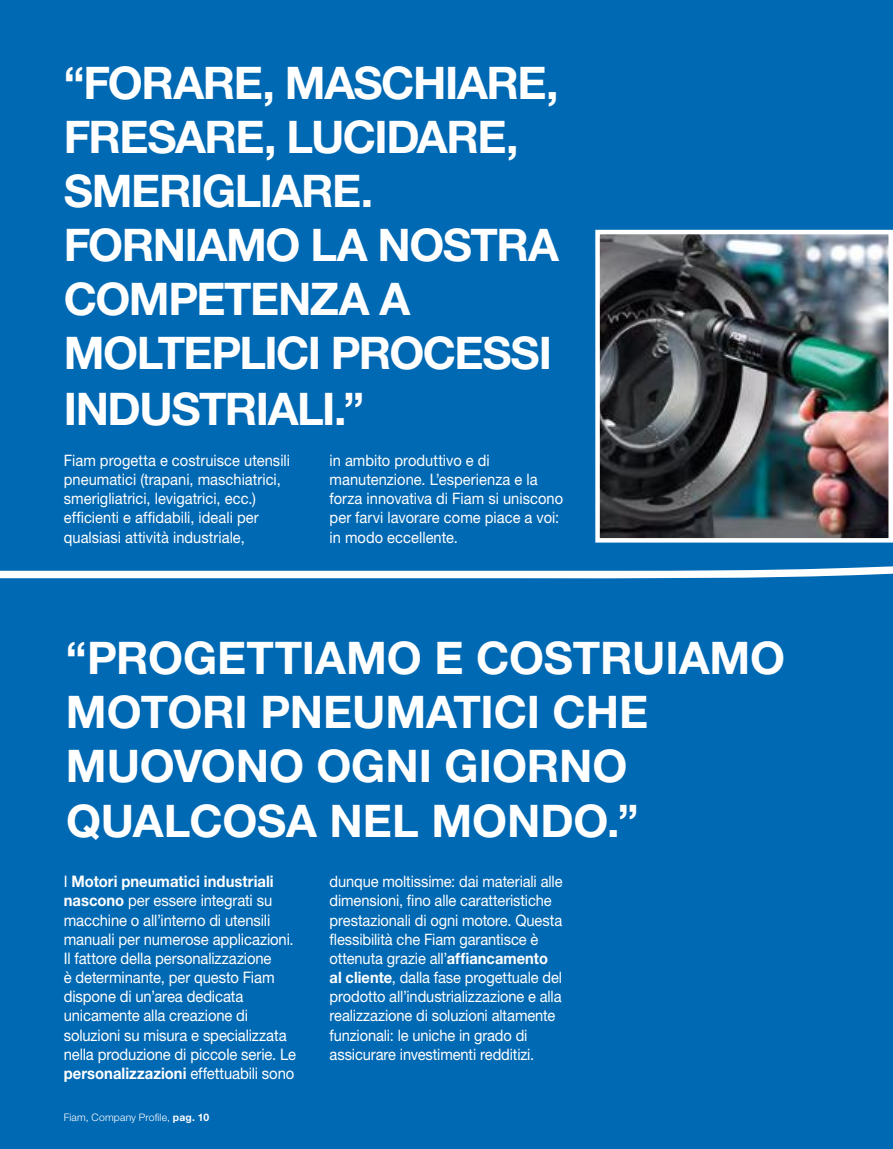
<style>
.page{position:relative;width:893px;height:1149px;background:#fff}
.page>*{position:absolute;margin:0;border:0;box-sizing:border-box;transform-origin:0 0}
.t1{font:700 45px/54.3px "Helvetica Neue LT";letter-spacing:-.025em;color:#fff}
.t2{font:700 45px/54.4px "Helvetica Neue LT";color:#fff}
.t3{font:15.9px/19.2px "Helvetica Neue LT";letter-spacing:-.01em;color:#fff;scale:.93 1}
.t4{font:15.75px/19.2px "Helvetica Neue LT";letter-spacing:-.005em;color:#fff;scale:.93 1}
.t5{font:300 10.35px "Helvetica Neue LT";letter-spacing:.02em;color:#fff}
.s1{font-weight:700}
</style>
<div class="page">
<div style="left:0;top:0;width:893px;height:1148px;background:#0069b4"></div>
<svg style="left:0;top:229px;width:893px;height:350px"></svg>
<img style="left:600px;top:235px;width:288px;height:302px">
<div style="left:595px;top:230px;width:298px;height:312px;border:4px solid #fff"></div>
<h1 class="t1" style="left:64px;top:55px;width:497px">“FORARE, MASCHIARE,<br>FRESARE, LUCIDARE,<br>SMERIGLIARE.<br>FO RNIAMO LA NOSTRA<br>COMPETENZA A<br>MOLTEPLICI PROCESSI<br>INDUSTRIALI.”</h1>
<p class="t4" style="left:64px;top:450px;width:245px">Fiam progetta e costruisce utensili pneumatici (trapani, maschiatrici, smerigliatrici, levigatrici, ecc.) efficienti e affidabili, ideali per qualsiasi attività industriale,</p>
<p class="t4" style="left:330px;top:450px;width:253px">in ambito produttivo e di manutenzione. L’esperienza e la forza innovativa di Fiam si uniscono per farvi lavorare come piace a voi: in modo eccellente.</p>
<h1 class="t2" style="left:66px;top:629px;width:713px">“PROGETTIAMO E COSTRUIAMO<br>MOTORI PNEUMATICI CHE<br>MUOVONO OGNI GIORNO<br>QUALCOSA NEL MO NDO.”</h1>
<p class="t3" style="left:64px;top:871px;width:251px">I <span class="s1">MOTORI PNEUMATICI INDUSTRIALI NASCONO</span> per essere integrati su macchine o all’interno di utensili manuali per numerose applicazioni.<br>Il fattore della personalizzazione<br>è determinante, per questo Fiam dispone di un’area dedicata unicamente alla creazione di soluzioni su misura e specializzata nella produzione di piccole serie. Le <span class="s1">PERSONALIZZAZIONI</span> effettuabili sono</p>
<p class="t4" style="left:330px;top:871px;width:252px">dunque moltissime: dai materiali alle dimensioni, fino alle caratteristiche prestazionali di ogni motore. Questa flessibilità che Fiam garantisce è ottenuta grazie all’<span class="s1">AFFIANCAMENTO AL CLIENTE</span>, dalla fase progettuale del prodotto all’industrializzazione e alla realizzazione di soluzioni altamente funzionali: le uniche in grado di assicurare investimenti redditizi.</p>
<p class="t5" style="left:64px;top:1110px;width:147px">Fiam, Company Profile, <span class="s1">PAG. 10</span></p>
</div>
